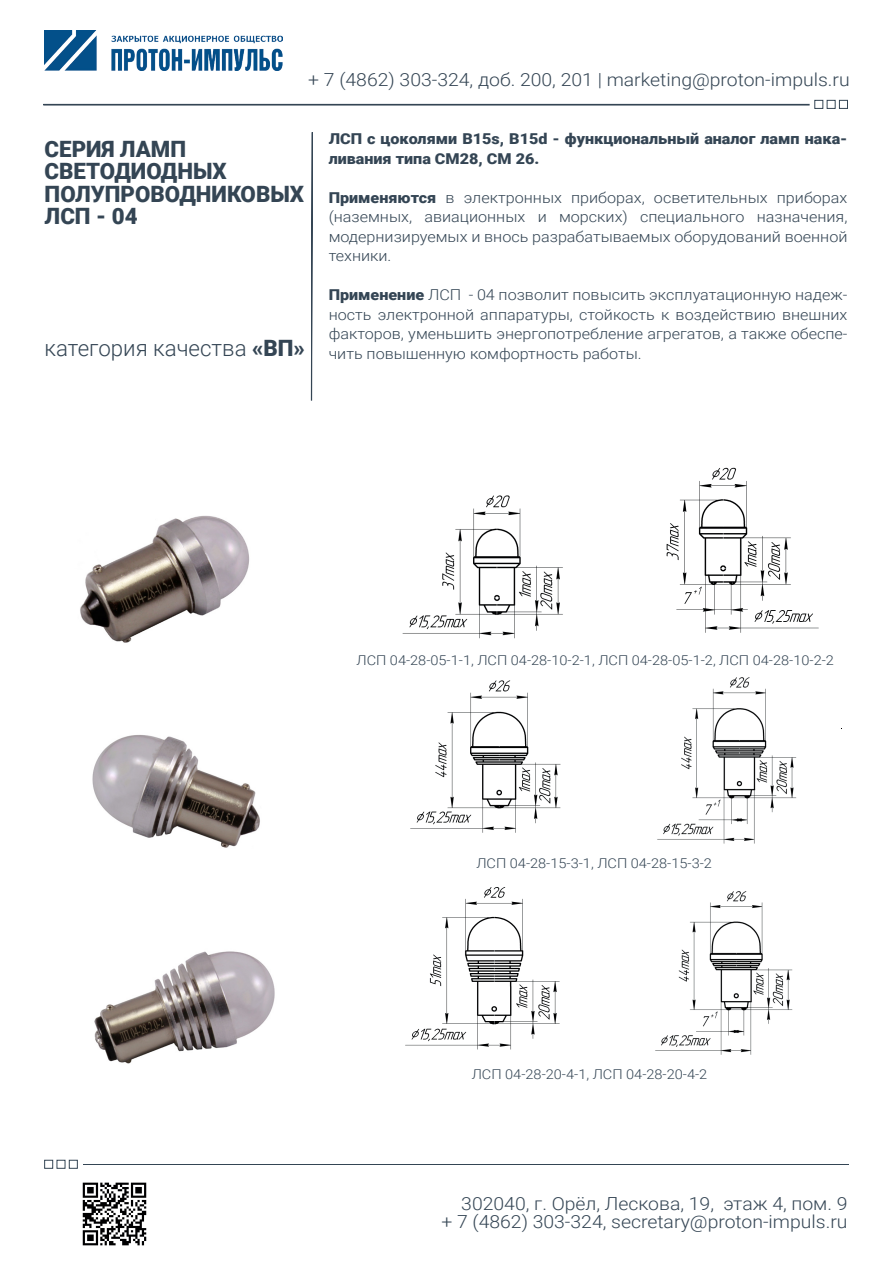
<style>
.page{position:relative;width:893px;height:1263px;background:#fff}
.page>*{position:absolute;margin:0;border:0;box-sizing:border-box;transform-origin:0 0}
.t1{font:900 22.5px/22.5px "Roboto";color:#344554}
.t2{font:300 22.5px "Roboto";color:#344554}
.t3{font:300 18px/18px "Roboto";color:#344554;text-align:right;scale:1.08 1}
.t4{font:300 15px/19.5px "Roboto";color:#344554;text-align:justify;scale:1.08 1}
.t5{font:900 15px/19.5px "Roboto";color:#344554;scale:1.08 1}
.t6{font:300 13.5px "Roboto";color:#344554;scale:1.08 1}
.s1{font-weight:900}
</style>
<div class="page">
<svg style="left:311px;top:132px;width:2px;height:269px"></svg>
<img style="left:45px;top:30px;width:238px;height:40px">
<div style="left:43px;top:104px;width:766px;height:1px;border:1px solid #344554"></div>
<div style="left:814px;top:100px;width:9px;height:9px;border:1px solid #344554"></div>
<div style="left:827px;top:100px;width:8px;height:9px;border:1px solid #344554"></div>
<div style="left:839px;top:100px;width:9px;height:9px;border:1px solid #344554"></div>
<hr style="left:83px;top:1164px;width:765px;height:1px;background:#344554">
<div style="left:69px;top:1160px;width:9px;height:9px;border:1px solid #344554"></div>
<div style="left:57px;top:1160px;width:8px;height:9px;border:1px solid #344554"></div>
<div style="left:44px;top:1160px;width:9px;height:9px;border:1px solid #344554"></div>
<img style="left:82px;top:1182px;width:65px;height:64px">
<img style="left:94px;top:951px;width:181px;height:113px">
<img style="left:80px;top:515px;width:170px;height:128px">
<img style="left:92px;top:735px;width:168px;height:113px">
<img style="left:402px;top:495px;width:161px;height:144px">
<img style="left:666px;top:467px;width:153px;height:166px">
<img style="left:410px;top:680px;width:151px;height:153px">
<img style="left:657px;top:677px;width:140px;height:167px">
<img style="left:405px;top:887px;width:155px;height:163px">
<img style="left:655px;top:891px;width:138px;height:164px">
<p class="t3" style="left:308px;top:70px;width:503px">+ 7 (4862) 303-324, доб. 200, 201 | marketing@proton-impuls.ru</p>
<h1 class="t1" style="left:45px;top:137px;width:261px">СЕРИЯ ЛАМП<br>СВЕТОДИОДНЫХ<br>ПОЛУПРОВОДНИКОВЫХ<br>ЛСП - 04</h1>
<h1 class="t2" style="left:45px;top:333px;width:262px">категория качества <span class="s1">«ВП»</span></h1>
<p class="t5" style="left:329px;top:129px;width:482px">ЛСП с цоколями В15s, B15d - функциональный аналог ламп нака&shy;ливания типа СМ28, СМ 26.</p>
<p class="t4" style="left:329px;top:187px;width:482px"><span class="s1">Применяются</span> в электронных приборах, осветительных приборах (наземных, авиационных и морских) специального назначения, модернизируемых и внось разрабатываемых оборудований военной техники.</p>
<p class="t4" style="left:329px;top:285px;width:482px"><span class="s1">Применение</span> ЛСП - 04 позволит повысить эксплуатационную надеж&shy;ность электронной аппаратуры, стойкость к воздействию внешних факторов, уменьшить энергопотребление агрегатов, а также обеспе&shy;чить повышенную комфортность работы.</p>
<p class="t6" style="left:356px;top:650px;width:444px">ЛСП 04-28-05-1-1, ЛСП 04-28-10-2-1, ЛСП 04-28-05-1-2, ЛСП 04-28-10-2-2</p>
<p class="t6" style="left:476px;top:854px;width:220px">ЛСП 04-28-15-3-1, ЛСП 04-28-15-3-2</p>
<p class="t6" style="left:472px;top:1065px;width:220px">ЛСП 04-28-20-4-1, ЛСП 04-28-20-4-2</p>
<p class="t3" style="left:441px;top:1194px;width:378px">302040, г. Орёл, Лескова, 19, этаж 4, пом. 9<br>+ 7 (4862) 303-324, secretary@proton-impuls.ru</p>
</div>
